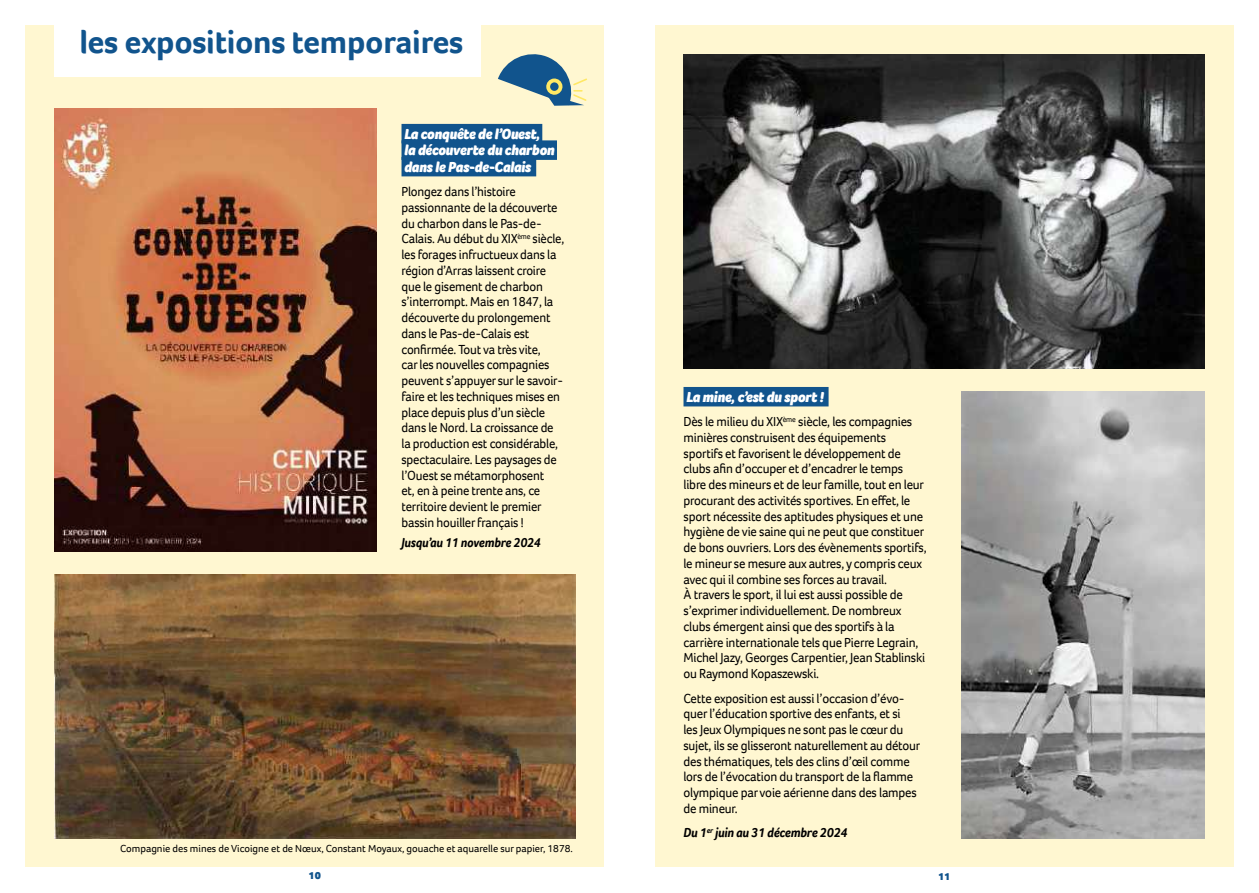
<style>
.page{position:relative;width:1259px;height:893px;background:#fff}
.page>*{position:absolute;margin:0;border:0;box-sizing:border-box;transform-origin:0 0}
.t1{font:700 33px "Foco";letter-spacing:-.01em;color:#11548d}
.t2{font:italic 900 15px/16.5px "Foco";letter-spacing:-.015em;color:#fff;scale:.95 1}
.t3{font:13.5px/15.8px "Foco";letter-spacing:-.015em;color:#000;scale:.95 1}
.t4{font:13.5px/15.8px "Foco";letter-spacing:-.015em;color:#000;scale:.94 1}
.t5{font:italic 700 13.5px "Foco";letter-spacing:-.015em;color:#000;scale:.95 1}
.t6{font:italic 700 13.5px "Foco";letter-spacing:-.015em;color:#000;scale:.94 1}
.t7{font:10.5px "Foco";color:#000}
.t8{font:900 10.5px "Foco";color:#11548d}
</style>
<div class="page">
<div style="left:26px;top:26px;width:578px;height:841px;background:#fff7d1"></div>
<div style="left:655px;top:26px;width:578px;height:841px;background:#fff7d1"></div>
<div style="left:683px;top:387px;width:145px;height:19px;background:#11548d"></div>
<img style="left:54px;top:108px;width:322px;height:443px">
<img style="left:683px;top:54px;width:522px;height:315px">
<div style="left:54px;top:0;width:426px;height:77px;background:#fff"></div>
<div style="left:401px;top:124px;width:141px;height:19px;background:#11548d"></div>
<div style="left:401px;top:140px;width:156px;height:20px;background:#11548d"></div>
<div style="left:401px;top:157px;width:135px;height:19px;background:#11548d"></div>
<img style="left:961px;top:391px;width:244px;height:448px">
<svg style="left:498px;top:54px;width:89px;height:52px"></svg>
<img style="left:54px;top:574px;width:521px;height:265px">
<h1 class="t1" style="left:80px;top:20px;width:385px">les expositions temporaires</h1>
<p class="t2" style="left:404px;top:125px;width:160px">La conquête de l’Ouest, la découverte du charbon dans le Pas-de-Calais</p>
<p class="t4" style="left:401px;top:184px;width:175px">Plongez dans l’histoire passionnante de la découverte du charbon dans le Pas-de-<br>Calais. Au début du XIX<sup>ème</sup> siècle, les forages infructueux dans la région d’Arras laissent croire que le gisement de charbon s’interrompt. Mais en 1847, la découverte du prolongement dans le Pas-de-Calais est confirmée. Tout va très vite,<br>car les nouvelles compagnies peuvent s’appuyer sur le savoir&shy;faire et les techniques mises en place depuis plus d’un siècle dans le Nord. La croissance de la production est considérable, spectaculaire. Les paysages de l’Ouest se métamorphosent<br>et, en à peine trente ans, ce territoire devient le premier bassin houiller français !</p>
<p class="t6" style="left:401px;top:533px;width:150px">Jusqu’au 11 novembre 2024</p>
<p class="t7" style="left:120px;top:841px;width:454px">Compagnie des mines de Vicoigne et de Nœux, Constant Moyaux, gouache et aquarelle sur papier, 1878.</p>
<p class="t2" style="left:686px;top:388px;width:146px">La mine, c’est du sport !</p>
<p class="t3" style="left:683px;top:414px;width:257px">Dès le milieu du XIX<sup>ème</sup> siècle, les compagnies minières construisent des équipements sportifs et favorisent le développement de clubs afin d’occuper et d’encadrer le temps libre des mineurs et de leur famille, tout en leur procurant des activités sportives. En effet, le sport nécessite des aptitudes physiques et une hygiène de vie saine qui ne peut que constituer de bons ouvriers. Lors des évènements sportifs, le mineur se mesure aux autres, y compris ceux avec qui il combine ses forces au travail.<br>À travers le sport, il lui est aussi possible de s’exprimer individuellement. De nombreux clubs émergent ainsi que des sportifs à la carrière internationale tels que Pierre Legrain, Michel Jazy, Georges Carpentier, Jean Stablinski ou Raymond Kopaszewski.</p>
<p class="t3" style="left:683px;top:690px;width:251px">Cette exposition est aussi l’occasion d’évo&shy;quer l’éducation sportive des enfants, et si<br>les Jeux Olympiques ne sont pas le cœur du sujet, ils se glisseront naturellement au détour des thématiques, tels des clins d’œil comme lors de l’évocation du transport de la flamme olympique par voie aérienne dans des lampes de mineur.</p>
<p class="t5" style="left:683px;top:823px;width:174px">Du 1<sup>er</sup> juin au 31 décembre 2024</p>
<p class="t8" style="left:309px;top:869px;width:14px">10</p>
<p class="t8" style="left:938px;top:870px;width:14px">11</p>
</div>
